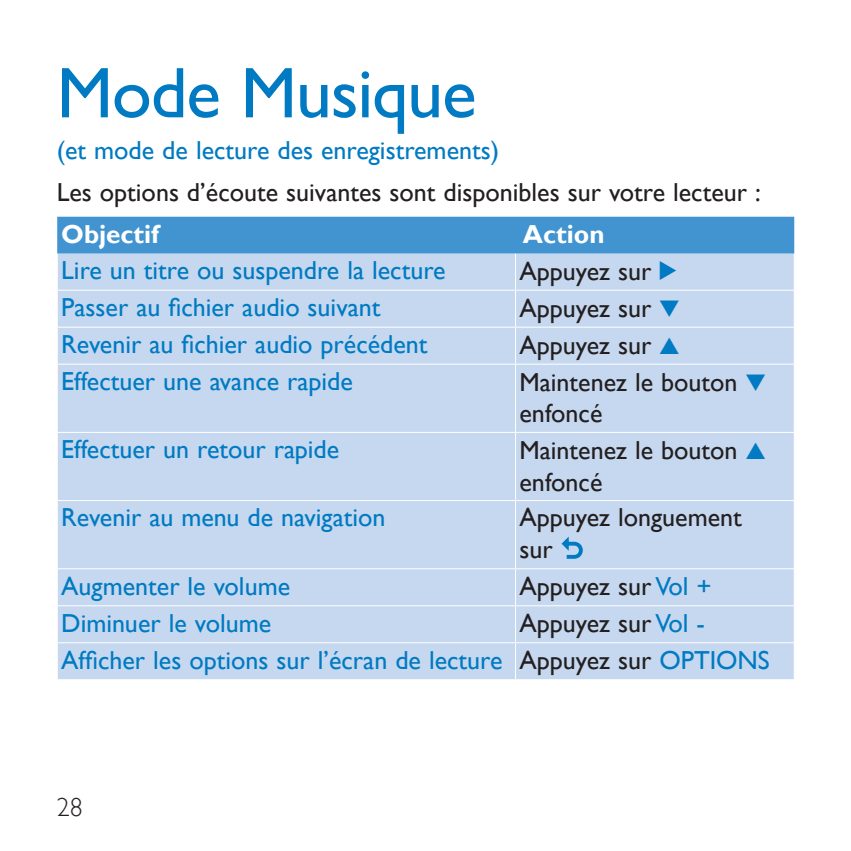
<style>
.page{position:relative;width:851px;height:851px;background:#fff}
.page>*{position:absolute;margin:0;border:0;box-sizing:border-box;transform-origin:0 0}
.t1{font:72px "Gill Sans Alt One WGL";letter-spacing:-.015em;color:#007ac2}
.t2{font:26px/36.8px "Gill Sans Alt One WGL";color:#007ac2}
.t3{font:26px/31.2px "Gill Sans Alt One WGL";color:#231f20}
.t4{font:700 26px "Gill Sans Alt One WGL";color:#fff}
.t5{font:26px "Gill Sans Alt One WGL Light";color:#231f20}
.s1{font-family:"Audio Four 4";color:#007ac2}
.s2{color:#007ac2}
.s3{color:#231f20}
</style>
<div class="page">
<div style="left:57px;top:217px;width:737px;height:37px;background:#4194d0"></div>
<div style="left:58px;top:254px;width:735px;height:425px;background:#c6d8ef"></div>
<hr style="left:514px;top:254px;width:2px;height:35px;background:#fff">
<hr style="left:57px;top:289px;width:458px;height:2px;background:#fff">
<hr style="left:515px;top:289px;width:279px;height:2px;background:#fff">
<hr style="left:514px;top:290px;width:2px;height:36px;background:#fff">
<hr style="left:57px;top:326px;width:458px;height:2px;background:#fff">
<hr style="left:515px;top:326px;width:279px;height:2px;background:#fff">
<hr style="left:514px;top:327px;width:2px;height:36px;background:#fff">
<hr style="left:57px;top:363px;width:458px;height:2px;background:#fff">
<hr style="left:515px;top:363px;width:279px;height:2px;background:#fff">
<hr style="left:514px;top:364px;width:2px;height:68px;background:#fff">
<hr style="left:57px;top:431px;width:458px;height:2px;background:#fff">
<hr style="left:515px;top:431px;width:279px;height:2px;background:#fff">
<hr style="left:514px;top:433px;width:2px;height:67px;background:#fff">
<hr style="left:57px;top:500px;width:458px;height:1px;background:#fff">
<hr style="left:515px;top:500px;width:279px;height:1px;background:#fff">
<hr style="left:514px;top:501px;width:2px;height:67px;background:#fff">
<hr style="left:57px;top:568px;width:458px;height:1px;background:#fff">
<hr style="left:515px;top:568px;width:279px;height:1px;background:#fff">
<hr style="left:514px;top:569px;width:2px;height:36px;background:#fff">
<hr style="left:57px;top:605px;width:458px;height:1px;background:#fff">
<hr style="left:515px;top:605px;width:279px;height:1px;background:#fff">
<hr style="left:514px;top:606px;width:2px;height:36px;background:#fff">
<hr style="left:57px;top:642px;width:458px;height:1px;background:#fff">
<hr style="left:515px;top:642px;width:279px;height:1px;background:#fff">
<hr style="left:514px;top:643px;width:2px;height:36px;background:#fff">
<svg style="left:560px;top:534px;width:23px;height:25px"></svg>
<h1 class="t1" style="left:57px;top:44px;width:421px">Mode Musique</h1>
<p class="t2" style="left:57px;top:131px;width:444px">(et mode de lecture des enregistrements)</p>
<p class="t3" style="left:57px;top:176px;width:705px">Les options d’écoute suivantes sont disponibles sur votre lecteur :</p>
<p class="t4" style="left:61px;top:216px;width:99px">Objectif</p>
<p class="t4" style="left:523px;top:216px;width:83px">Action</p>
<p class="t2" style="left:61px;top:252px;width:386px">Lire un titre ou suspendre la lecture</p>
<p class="t3" style="left:519px;top:255px;width:159px">Appuyez sur <span class="s1">2</span></p>
<p class="t2" style="left:61px;top:289px;width:321px">Passer au fichier audio suivant</p>
<p class="t3" style="left:519px;top:292px;width:162px">Appuyez sur <span class="s1">4</span></p>
<p class="t2" style="left:61px;top:325px;width:368px">Revenir au fichier audio précédent</p>
<p class="t3" style="left:519px;top:329px;width:162px">Appuyez sur <span class="s1">3</span></p>
<p class="t2" style="left:61px;top:362px;width:293px">Effectuer une avance rapide</p>
<p class="t3" style="left:519px;top:366px;width:248px">Maintenez le bouton <span class="s1">4 </span>enfoncé</p>
<p class="t2" style="left:61px;top:431px;width:279px">Effectuer un retour rapide</p>
<p class="t3" style="left:519px;top:434px;width:248px">Maintenez le bouton <span class="s1">3 </span>enfoncé</p>
<p class="t2" style="left:61px;top:499px;width:326px">Revenir au menu de navigation</p>
<p class="t3" style="left:519px;top:502px;width:224px">Appuyez longuement sur</p>
<p class="t2" style="left:61px;top:567px;width:230px">Augmenter le volume</p>
<p class="t3" style="left:519px;top:570px;width:194px">Appuyez sur <span class="s2">Vol +</span></p>
<p class="t2" style="left:61px;top:604px;width:211px">Diminuer le volume</p>
<p class="t2" style="left:61px;top:604px;width:710px;text-indent:458px"><span class="s3">Appuyez sur</span> Vol -<br>Afficher les options sur l’écran de lecture <span class="s3">Appuyez sur</span> OPTIONS</p>
<p class="t5" style="left:57px;top:790px;width:27px">28</p>
</div>
